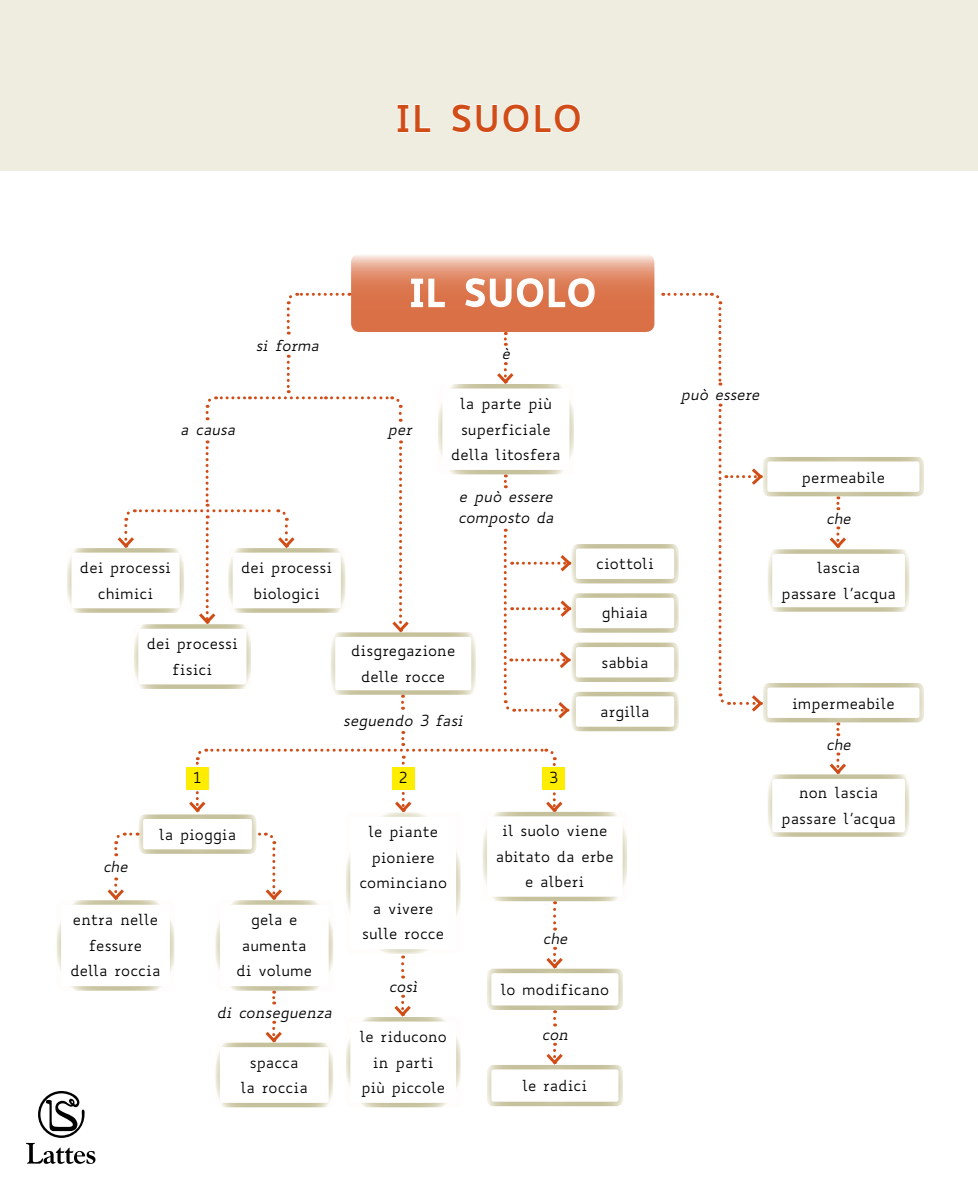
<style>
.page{position:relative;width:978px;height:1191px;background:#fff}
.page>*{position:absolute;margin:0;border:0;box-sizing:border-box;transform-origin:0 0}
.t1{font:700 36px "Biancoenero";letter-spacing:.015em;color:#d14d18}
.t2{font:700 36px "Biancoenero";letter-spacing:.015em;color:#fff}
.t3{font:15px/25.5px "Biancoenero";letter-spacing:-.01em;color:#000;text-align:center}
.t4{font:italic 15px/21px "Biancoenero";letter-spacing:-.01em;color:#000}
</style>
<div class="page">
<div style="left:0;top:0;width:978px;height:170px;background:#efede0"></div>
<svg style="left:397px;top:104px;width:34px;height:29px"></svg>
<svg style="left:452px;top:104px;width:129px;height:29px"></svg>
<svg style="left:26px;top:1091px;width:69px;height:72px"></svg>
<svg style="left:256px;top:832px;width:26px;height:68px"></svg>
<svg style="left:107px;top:877px;width:17px;height:23px"></svg>
<svg style="left:503px;top:529px;width:68px;height:190px"></svg>
<svg style="left:829px;top:526px;width:17px;height:23px"></svg>
<svg style="left:497px;top:362px;width:17px;height:22px"></svg>
<svg style="left:829px;top:752px;width:17px;height:22px"></svg>
<svg style="left:836px;top:496px;width:3px;height:14px"></svg>
<svg style="left:504px;top:332px;width:3px;height:14px"></svg>
<svg style="left:504px;top:474px;width:3px;height:14px"></svg>
<svg style="left:836px;top:722px;width:3px;height:14px"></svg>
<svg style="left:351px;top:254px;width:303px;height:78px;background:#e18c6a"></svg>
<svg style="left:410px;top:278px;width:36px;height:30px"></svg>
<svg style="left:464px;top:277px;width:131px;height:31px;background:#e39677"></svg>
<svg style="left:286px;top:292px;width:57px;height:42px"></svg>
<svg style="left:663px;top:292px;width:60px;height:93px"></svg>
<div style="left:139px;top:814px;width:117px;height:40px;border:4px solid #fff;border-radius:4px"></div>
<div style="left:57px;top:900px;width:117px;height:90px;border:4px solid #fff;border-radius:4px"></div>
<div style="left:215px;top:900px;width:118px;height:90px;border:4px solid #fff;border-radius:4px"></div>
<div style="left:346px;top:812px;width:115px;height:141px;border:4px solid #fff;border-radius:4px"></div>
<div style="left:346px;top:1017px;width:115px;height:90px;border:4px solid #fff;border-radius:4px"></div>
<div style="left:483px;top:812px;width:144px;height:89px;border:4px solid #fff;border-radius:4px"></div>
<div style="left:487px;top:968px;width:136px;height:42px;border:4px solid #fff;border-radius:4px"></div>
<div style="left:487px;top:1065px;width:136px;height:41px;border:4px solid #fff;border-radius:4px"></div>
<div style="left:215px;top:1042px;width:118px;height:65px;border:4px solid #fff;border-radius:4px"></div>
<div style="left:331px;top:632px;width:145px;height:63px;border:4px solid #fff;border-radius:4px"></div>
<div style="left:134px;top:624px;width:117px;height:65px;border:4px solid #fff;border-radius:4px"></div>
<div style="left:67px;top:548px;width:117px;height:65px;border:4px solid #fff;border-radius:4px"></div>
<div style="left:228px;top:548px;width:117px;height:65px;border:4px solid #fff;border-radius:4px"></div>
<div style="left:438px;top:384px;width:136px;height:90px;border:4px solid #fff;border-radius:4px"></div>
<div style="left:768px;top:549px;width:141px;height:63px;border:4px solid #fff;border-radius:4px"></div>
<div style="left:768px;top:774px;width:141px;height:63px;border:4px solid #fff;border-radius:4px"></div>
<div style="left:571px;top:544px;width:108px;height:39px;border:4px solid #fff;border-radius:4px"></div>
<div style="left:571px;top:593px;width:108px;height:39px;border:4px solid #fff;border-radius:4px"></div>
<div style="left:571px;top:642px;width:108px;height:40px;border:4px solid #fff;border-radius:4px"></div>
<div style="left:763px;top:457px;width:161px;height:39px;border:4px solid #fff;border-radius:4px"></div>
<div style="left:763px;top:683px;width:161px;height:39px;border:4px solid #fff;border-radius:4px"></div>
<div style="left:571px;top:692px;width:108px;height:39px;border:4px solid #fff;border-radius:4px"></div>
<svg style="left:718px;top:403px;width:47px;height:311px"></svg>
<svg style="left:389px;top:440px;width:23px;height:194px"></svg>
<svg style="left:186px;top:731px;width:380px;height:83px"></svg>
<svg style="left:115px;top:440px;width:183px;height:186px"></svg>
<svg style="left:401px;top:695px;width:3px;height:14px"></svg>
<svg style="left:205px;top:355px;width:198px;height:67px"></svg>
<svg style="left:114px;top:832px;width:11px;height:24px"></svg>
<svg style="left:131px;top:832px;width:7px;height:3px"></svg>
<svg style="left:262px;top:1020px;width:23px;height:24px"></svg>
<svg style="left:391px;top:994px;width:23px;height:24px"></svg>
<svg style="left:543px;top:946px;width:23px;height:25px"></svg>
<svg style="left:543px;top:1042px;width:23px;height:24px"></svg>
<svg style="left:272px;top:990px;width:3px;height:14px"></svg>
<svg style="left:401px;top:955px;width:3px;height:23px"></svg>
<svg style="left:553px;top:901px;width:3px;height:29px"></svg>
<svg style="left:553px;top:1010px;width:3px;height:16px"></svg>
<h1 class="t1" style="left:395px;top:87px;width:190px">IL SUOLO</h1>
<p class="t4" style="left:256px;top:334px;width:65px">si forma</p>
<h1 class="t2" style="left:409px;top:261px;width:190px">IL SUOLO</h1>
<p class="t4" style="left:502px;top:343px;width:10px">è</p>
<p class="t4" style="left:180px;top:418px;width:57px">a causa</p>
<p class="t4" style="left:387px;top:418px;width:26px">per</p>
<p class="t3" style="left:80px;top:554px;width:93px">dei processi chimici</p>
<p class="t3" style="left:241px;top:554px;width:93px">dei processi biologici</p>
<p class="t3" style="left:451px;top:391px;width:111px">la parte più superficiale della litosfera</p>
<p class="t4" style="left:458px;top:486px;width:97px">e può essere composto da</p>
<p class="t3" style="left:147px;top:631px;width:93px">dei processi fisici</p>
<p class="t3" style="left:351px;top:638px;width:106px">disgregazione delle rocce</p>
<p class="t4" style="left:343px;top:709px;width:121px">seguendo 3 fasi</p>
<p class="t3" style="left:193px;top:764px;width:10px">1</p>
<p class="t3" style="left:399px;top:764px;width:10px">2</p>
<p class="t3" style="left:549px;top:764px;width:10px">3</p>
<p class="t3" style="left:596px;top:551px;width:59px">ciottoli</p>
<p class="t3" style="left:602px;top:600px;width:48px">ghiaia</p>
<p class="t3" style="left:602px;top:649px;width:49px">sabbia</p>
<p class="t3" style="left:600px;top:698px;width:51px">argilla</p>
<p class="t4" style="left:103px;top:855px;width:26px">che</p>
<p class="t3" style="left:159px;top:821px;width:79px">la pioggia</p>
<p class="t3" style="left:70px;top:907px;width:92px">entra nelle fessure della roccia</p>
<p class="t3" style="left:236px;top:907px;width:77px">gela e aumenta di volume</p>
<p class="t4" style="left:217px;top:1002px;width:117px">di conseguenza</p>
<p class="t3" style="left:241px;top:1049px;width:69px">spacca<br>la roccia</p>
<p class="t3" style="left:359px;top:819px;width:89px">le piante pioniere cominciano a vivere sulle rocce</p>
<p class="t4" style="left:389px;top:976px;width:30px">così</p>
<p class="t3" style="left:360px;top:1023px;width:89px">le riducono in parti più piccole</p>
<p class="t3" style="left:496px;top:818px;width:119px">il suolo viene abitato da erbe e alberi</p>
<p class="t4" style="left:543px;top:928px;width:26px">che</p>
<p class="t3" style="left:501px;top:976px;width:110px">lo modificano</p>
<p class="t4" style="left:542px;top:1024px;width:28px">con</p>
<p class="t3" style="left:522px;top:1072px;width:67px">le radici</p>
<p class="t4" style="left:680px;top:384px;width:81px">può essere</p>
<p class="t3" style="left:802px;top:465px;width:85px">permeabile</p>
<p class="t4" style="left:826px;top:507px;width:26px">che</p>
<p class="t3" style="left:781px;top:555px;width:116px">lascia<br>passare l’acqua</p>
<p class="t3" style="left:792px;top:691px;width:104px">impermeabile</p>
<p class="t4" style="left:826px;top:733px;width:26px">che</p>
<p class="t3" style="left:781px;top:780px;width:116px">non lascia passare l’acqua</p>
</div>
